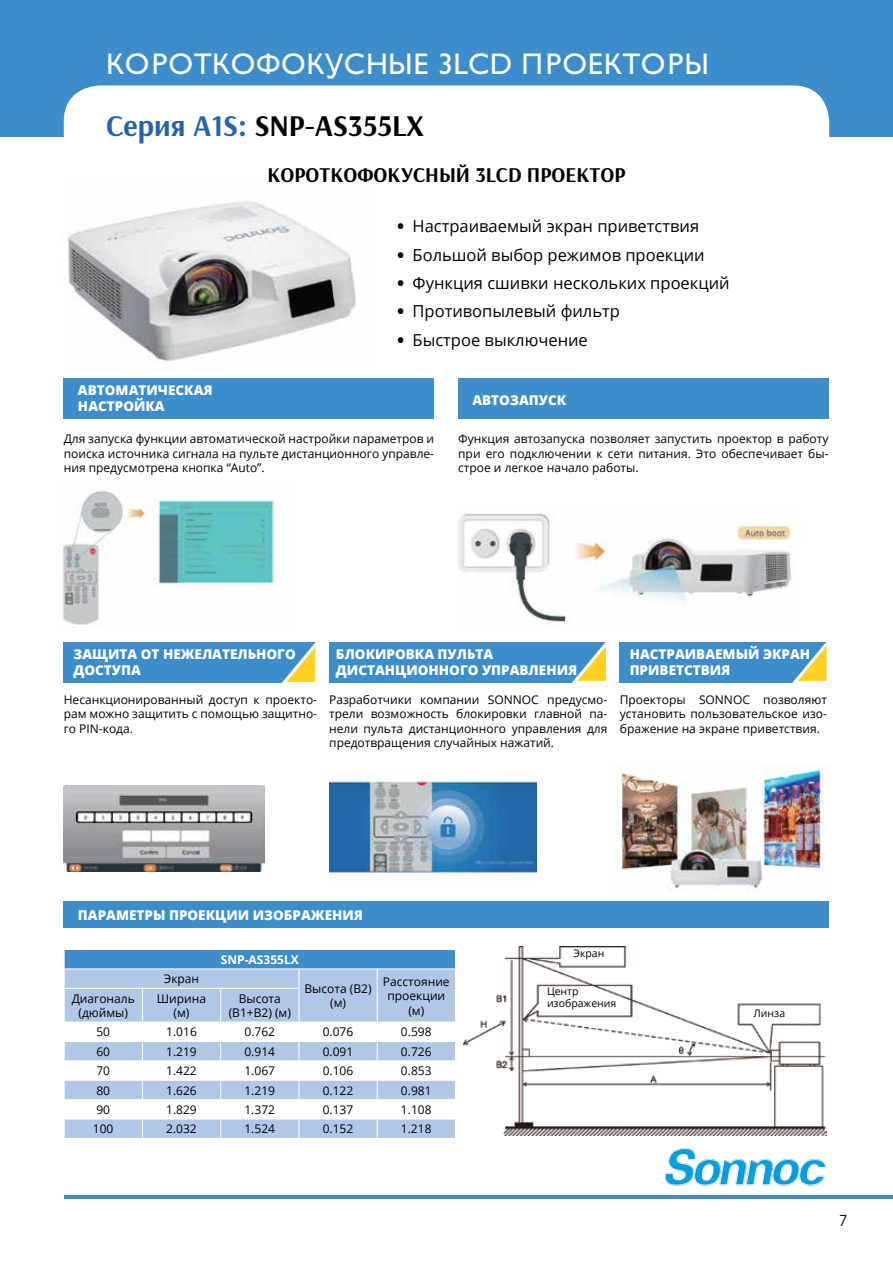
<style>
.page{position:relative;width:893px;height:1263px;background:#fff}
.page>*{position:absolute;margin:0;border:0;box-sizing:border-box;transform-origin:0 0}
.t1{font:30px "AZ Gill Sans C";color:#fff}
.t2{font:700 30px "Arsenal";color:#000}
.t3{font:700 21px "Arsenal";color:#000}
.t4{font:16.5px "Open Sans";color:#000}
.t5{font:15px "Avant Garde Gothic C";color:#000}
.t6{font:800 13.5px/16.2px "Open Sans";color:#fff}
.t7{font:12px/14.4px "Open Sans";color:#000;text-align:justify}
.t8{font:700 12px "Open Sans";color:#fff}
.t9{font:10.5px/12.6px "Open Sans";color:#000}
.s1{color:#2463af}
.s2{font-weight:800}
</style>
<div class="page">
<hr style="left:64px;top:1195px;width:829px;height:4px;background:#3e8dcb">
<div style="left:0;top:0;width:893px;height:137px;background:#3e8dcb"></div>
<img style="left:665px;top:1148px;width:161px;height:38px">
<div style="left:64px;top:85px;width:765px;height:52px;background:#fff"></div>
<img style="left:64px;top:201px;width:307px;height:178px">
<div style="left:64px;top:379px;width:370px;height:40px;background:#3e8dcb"></div>
<div style="left:458px;top:379px;width:370px;height:40px;background:#3e8dcb"></div>
<img style="left:58px;top:490px;width:217px;height:135px">
<img style="left:458px;top:513px;width:340px;height:110px">
<div style="left:64px;top:642px;width:253px;height:40px;background:#3e8dcb"></div>
<svg style="left:277px;top:642px;width:40px;height:41px"></svg>
<div style="left:329px;top:642px;width:278px;height:40px;background:#3e8dcb"></div>
<svg style="left:568px;top:642px;width:39px;height:41px"></svg>
<div style="left:620px;top:642px;width:207px;height:40px;background:#3e8dcb"></div>
<svg style="left:788px;top:642px;width:39px;height:41px"></svg>
<img style="left:64px;top:785px;width:201px;height:86px">
<img style="left:329px;top:774px;width:207px;height:102px">
<img style="left:615px;top:764px;width:215px;height:127px">
<div style="left:64px;top:901px;width:765px;height:27px;background:#3e8dcb"></div>
<img style="left:463px;top:946px;width:364px;height:189px">
<div style="left:64px;top:949px;width:391px;height:20px;background:#3e8dcb"></div>
<svg style="left:65px;top:969px;width:390px;height:169px;fill:#b0c7e8"></svg>
<hr style="left:64px;top:949px;width:78px;height:1px;background:#fff">
<hr style="left:142px;top:949px;width:79px;height:1px;background:#fff">
<hr style="left:221px;top:949px;width:78px;height:1px;background:#fff">
<hr style="left:299px;top:949px;width:78px;height:1px;background:#fff">
<hr style="left:377px;top:949px;width:79px;height:1px;background:#fff">
<hr style="left:64px;top:968px;width:78px;height:1px;background:#fff">
<svg style="left:64px;top:950px;width:1px;height:38px"></svg>
<hr style="left:142px;top:968px;width:79px;height:1px;background:#fff">
<hr style="left:221px;top:968px;width:78px;height:1px;background:#fff">
<hr style="left:299px;top:968px;width:78px;height:1px;background:#fff">
<svg style="left:299px;top:969px;width:1px;height:19px"></svg>
<hr style="left:377px;top:968px;width:79px;height:1px;background:#fff">
<svg style="left:377px;top:969px;width:1px;height:19px"></svg>
<hr style="left:377px;top:988px;width:1px;height:34px;background:#fff">
<hr style="left:64px;top:988px;width:78px;height:1px;background:#fff">
<hr style="left:142px;top:988px;width:79px;height:1px;background:#fff">
<hr style="left:142px;top:989px;width:1px;height:33px;background:#fff">
<hr style="left:221px;top:988px;width:78px;height:1px;background:#fff">
<hr style="left:220px;top:989px;width:1px;height:33px;background:#fff">
<hr style="left:299px;top:989px;width:1px;height:33px;background:#fff">
<hr style="left:64px;top:1022px;width:78px;height:1px;background:#fff">
<hr style="left:142px;top:1022px;width:79px;height:1px;background:#fff">
<hr style="left:221px;top:1022px;width:78px;height:1px;background:#fff">
<hr style="left:299px;top:1022px;width:78px;height:1px;background:#fff">
<hr style="left:377px;top:1022px;width:79px;height:1px;background:#fff">
<hr style="left:64px;top:1041px;width:78px;height:1px;background:#fff">
<hr style="left:142px;top:1041px;width:79px;height:1px;background:#fff">
<hr style="left:221px;top:1041px;width:78px;height:1px;background:#fff">
<hr style="left:299px;top:1041px;width:78px;height:1px;background:#fff">
<hr style="left:377px;top:1041px;width:79px;height:1px;background:#fff">
<hr style="left:64px;top:1060px;width:78px;height:1px;background:#fff">
<hr style="left:142px;top:1060px;width:79px;height:1px;background:#fff">
<hr style="left:221px;top:1060px;width:78px;height:1px;background:#fff">
<hr style="left:299px;top:1060px;width:78px;height:1px;background:#fff">
<hr style="left:377px;top:1060px;width:79px;height:1px;background:#fff">
<hr style="left:64px;top:1080px;width:78px;height:1px;background:#fff">
<hr style="left:142px;top:1080px;width:79px;height:1px;background:#fff">
<hr style="left:221px;top:1080px;width:78px;height:1px;background:#fff">
<hr style="left:299px;top:1080px;width:78px;height:1px;background:#fff">
<hr style="left:377px;top:1080px;width:79px;height:1px;background:#fff">
<hr style="left:64px;top:1099px;width:78px;height:1px;background:#fff">
<hr style="left:142px;top:1099px;width:79px;height:1px;background:#fff">
<hr style="left:221px;top:1099px;width:78px;height:1px;background:#fff">
<hr style="left:299px;top:1099px;width:78px;height:1px;background:#fff">
<hr style="left:377px;top:1099px;width:79px;height:1px;background:#fff">
<hr style="left:64px;top:1119px;width:78px;height:1px;background:#fff">
<svg style="left:64px;top:1042px;width:1px;height:96px"></svg>
<hr style="left:142px;top:1119px;width:79px;height:1px;background:#fff">
<svg style="left:142px;top:1023px;width:1px;height:115px"></svg>
<hr style="left:221px;top:1119px;width:78px;height:1px;background:#fff">
<svg style="left:220px;top:1023px;width:1px;height:115px"></svg>
<hr style="left:299px;top:1119px;width:78px;height:1px;background:#fff">
<svg style="left:299px;top:1023px;width:1px;height:115px"></svg>
<hr style="left:377px;top:1119px;width:79px;height:1px;background:#fff">
<svg style="left:377px;top:1023px;width:1px;height:115px"></svg>
<h1 class="t1" style="left:106px;top:47px;width:605px">КОРОТКОФОКУСНЫЕ 3LCD ПРОЕКТОРЫ</h1>
<h1 class="t2" style="left:106px;top:105px;width:319px"><span class="s1">Серия A1S:</span> SNP-AS355LX</h1>
<h2 class="t3" style="left:267px;top:160px;width:360px">КОРОТКОФОКУСНЫЙ 3LCD ПРОЕКТОР</h2>
<h3 class="t4" style="left:398px;top:215px;width:303px"><span class="s2">•</span> Настраиваемый экран приветствия</h3>
<h3 class="t4" style="left:398px;top:243px;width:309px"><span class="s2">•</span> Большой выбор режимов проекции</h3>
<h3 class="t4" style="left:398px;top:272px;width:334px"><span class="s2">•</span> Функция сшивки нескольких проекций</h3>
<h3 class="t4" style="left:398px;top:300px;width:224px"><span class="s2">•</span> Противопылевый фильтр</h3>
<h3 class="t4" style="left:398px;top:328px;width:192px"><span class="s2">•</span> Быстрое выключение</h3>
<p class="t6" style="left:78px;top:381px;width:136px">АВТОМАТИЧЕСКАЯ<br>НАСТРОЙКА</p>
<p class="t6" style="left:472px;top:391px;width:95px">АВТОЗАПУСК</p>
<p class="t7" style="left:64px;top:431px;width:372px">Для запуска функции автоматической настройки параметров и поиска источника сигнала на пульте дистанционного управле&shy;ния предусмотрена кнопка “Auto”.</p>
<p class="t7" style="left:458px;top:431px;width:372px">Функция автозапуска позволяет запустить проектор в работу при его подключении к сети питания. Это обеспечивает бы&shy;строе и легкое начало работы.</p>
<p class="t6" style="left:73px;top:645px;width:224px">ЗАЩИТА ОТ НЕЖЕЛАТЕЛЬНОГО<br>ДОСТУПА</p>
<p class="t7" style="left:64px;top:692px;width:255px">Несанкционированный доступ к проекто&shy;рам можно защитить с помощью защитно&shy;го PIN-кода.</p>
<p class="t6" style="left:336px;top:645px;width:243px">БЛОКИРОВКА ПУЛЬТА<br>ДИСТАНЦИОННОГО УПРАВЛЕНИЯ</p>
<p class="t7" style="left:329px;top:692px;width:280px">Разработчики компании SONNOC предусмо&shy;трели возможность блокировки главной па&shy;нели пульта дистанционного управления для предотвращения случайных нажатий.</p>
<p class="t6" style="left:630px;top:645px;width:182px">НАСТРАИВАЕМЫЙ ЭКРАН<br>ПРИВЕТСТВИЯ</p>
<p class="t7" style="left:620px;top:692px;width:209px">Проекторы SONNOC позволяют установить пользовательское изо&shy;бражение на экране приветствия.</p>
<p class="t6" style="left:78px;top:906px;width:287px">ПАРАМЕТРЫ ПРОЕКЦИИ ИЗОБРАЖЕНИЯ</p>
<p class="t8" style="left:221px;top:951px;width:80px">SNP-AS355LX</p>
<p class="t7" style="left:164px;top:971px;width:37px">Экран</p>
<p class="t7" style="left:304px;top:981px;width:69px;text-align:center">Высота (В2) (м)</p>
<p class="t7" style="left:383px;top:974px;width:68px;text-align:center">Расстояние проекции (м)</p>
<p class="t7" style="left:72px;top:991px;width:65px;text-align:center">Диагональ (дюймы)</p>
<p class="t7" style="left:157px;top:991px;width:51px;text-align:center">Ширина (м)</p>
<p class="t7" style="left:229px;top:991px;width:64px;text-align:center">Высота (В1+В2) (м)</p>
<p class="t7" style="left:96px;top:1024px;width:15px">50</p>
<p class="t7" style="left:166px;top:1024px;width:32px">1.016</p>
<p class="t7" style="left:244px;top:1024px;width:32px">0.762</p>
<p class="t7" style="left:323px;top:1024px;width:32px">0.076</p>
<p class="t7" style="left:401px;top:1024px;width:32px">0.598</p>
<p class="t7" style="left:96px;top:1044px;width:15px">60</p>
<p class="t7" style="left:166px;top:1044px;width:32px">1.219</p>
<p class="t7" style="left:244px;top:1044px;width:32px">0.914</p>
<p class="t7" style="left:323px;top:1044px;width:32px">0.091</p>
<p class="t7" style="left:401px;top:1044px;width:32px">0.726</p>
<p class="t7" style="left:96px;top:1063px;width:15px">70</p>
<p class="t7" style="left:166px;top:1063px;width:32px">1.422</p>
<p class="t7" style="left:244px;top:1063px;width:32px">1.067</p>
<p class="t7" style="left:323px;top:1063px;width:32px">0.106</p>
<p class="t7" style="left:401px;top:1063px;width:32px">0.853</p>
<p class="t7" style="left:96px;top:1083px;width:15px">80</p>
<p class="t7" style="left:166px;top:1083px;width:32px">1.626</p>
<p class="t7" style="left:244px;top:1083px;width:32px">1.219</p>
<p class="t7" style="left:323px;top:1083px;width:32px">0.122</p>
<p class="t7" style="left:401px;top:1083px;width:32px">0.981</p>
<p class="t7" style="left:96px;top:1102px;width:15px">90</p>
<p class="t7" style="left:166px;top:1102px;width:32px">1.829</p>
<p class="t7" style="left:244px;top:1102px;width:32px">1.372</p>
<p class="t7" style="left:323px;top:1102px;width:32px">0.137</p>
<p class="t7" style="left:401px;top:1102px;width:32px">1.108</p>
<p class="t7" style="left:93px;top:1121px;width:22px">100</p>
<p class="t7" style="left:166px;top:1121px;width:32px">2.032</p>
<p class="t7" style="left:244px;top:1121px;width:32px">1.524</p>
<p class="t7" style="left:323px;top:1121px;width:32px">0.152</p>
<p class="t7" style="left:401px;top:1121px;width:32px">1.218</p>
<p class="t9" style="left:573px;top:946px;width:32px">Экран</p>
<p class="t9" style="left:547px;top:984px;width:71px">Центр изображения</p>
<p class="t9" style="left:753px;top:1007px;width:33px">Линза</p>
<p class="t5" style="left:839px;top:1211px;width:10px">7</p>
</div>
